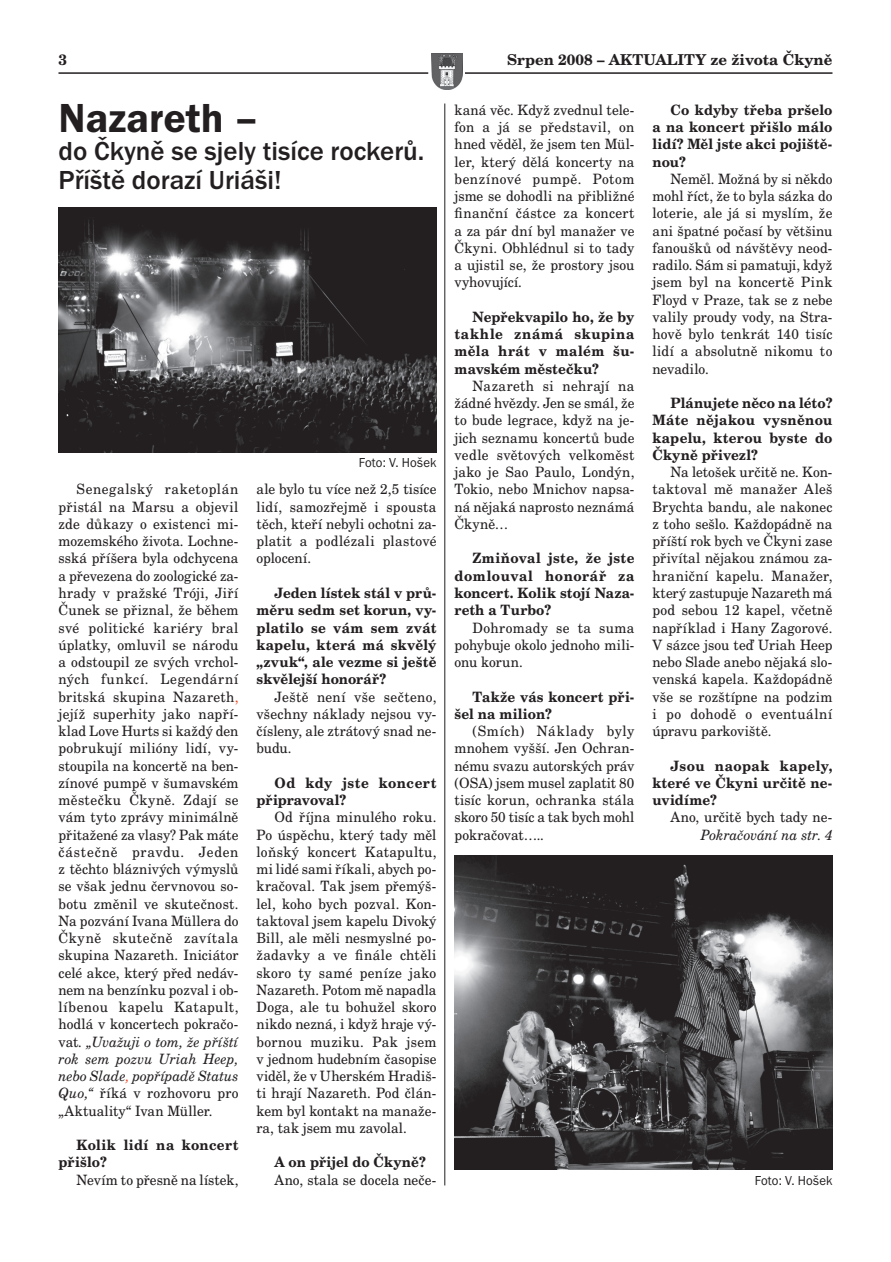
<style>
.page{position:relative;width:891px;height:1262px;background:#fff}
.page>*{position:absolute;margin:0;border:0;box-sizing:border-box;transform-origin:0 0}
.t1{font:42px "Franklin Got Itc TOT Dem";color:#231f20}
.t2{font:500 27px/28.5px "Franklin Got Itc TOT";color:#231f20}
.t3{font:700 15px "Century Schoolbook LOT";color:#231f20}
.t4{font:14.25px/17.2px "Century Schoolbook LOT Rom";letter-spacing:.01em;color:#231f20;text-align:justify;scale:.95 1}
.t5{font:700 14.25px/17.2px "Century Schoolbook LOT";letter-spacing:.015em;color:#231f20;text-align:justify;scale:.95 1}
.t6{font:italic 14.25px/17.2px "Century Schoolbook LOT";color:#231f20;text-align:justify;scale:.95 1}
.t7{font:13.5px "Franklin Got Itc TOT Boo";letter-spacing:.005em;color:#231f20;scale:.95 1}
.s1{color:#f04c27}
.s2{font-family:"Century Schoolbook LOT Rom";font-style:normal}
.s3{font-family:"Century Schoolbook LOT";font-style:italic}
</style>
<div class="page">
<hr style="left:58px;top:72px;width:774px;height:2px;background:#231f20">
<svg style="left:431px;top:53px;width:22px;height:37px"></svg>
<img style="left:432px;top:53px;width:30px;height:36px">
<hr style="left:444px;top:104px;width:1px;height:1081px;background:#231f20">
<img style="left:58px;top:207px;width:378px;height:245px">
<img style="left:454px;top:855px;width:378px;height:314px">
<p class="t3" style="left:58px;top:50px;width:10px">3</p>
<p class="t3" style="left:507px;top:50px;width:327px">Srpen 2008 – AKTUALITY ze života Čkyně</p>
<h1 class="t1" style="left:58px;top:94px;width:202px">Nazareth –</h1>
<h2 class="t2" style="left:58px;top:137px;width:367px">do Čkyně se sjely tisíce rockerů.<br>Příště dorazí Uriáši!</h2>
<p class="t4" style="left:58px;top:481px;width:191px;text-indent:18px">Senegalský raketoplán přistál na Marsu a objevil zde důkazy o existenci mi&shy;mozemského života. Lochne&shy;sská příšera byla odchycena a převezena do zoologické za&shy;hrady v pražské Tróji, Jiří Čunek se přiznal, že během své politické kariéry bral úplatky, omluvil se národu a odstoupil ze svých vrchol&shy;ných funkcí. Legendární britská skupina Nazareth<span class="s1">, </span>jejíž superhity jako napří&shy;klad Love Hurts si každý den pobrukují milióny lidí, vy&shy;stoupila na koncertě na ben&shy;zínové pumpě v šumavském městečku Čkyně. Zdají se vám tyto zprávy minimálně přitažené za vlasy? Pak máte částečně pravdu. Jeden z těchto bláznivých výmyslů se však jednu červnovou so&shy;botu změnil ve skutečnost.<br>Na pozvání Ivana Müllera do Čkyně skutečně zavítala skupina Nazareth. Iniciátor celé akce, který před nedáv&shy;nem na benzínku pozval i ob&shy;líbenou kapelu Katapult, hodlá v koncertech pokračo-</p>
<p class="t6" style="left:59px;top:1033px;width:191px"><span class="s2">vat</span>. „Uvažuji o tom, že příští rok sem pozvu Uriah Heep, nebo Slade<span class="s1">,</span> popřípadě Status</p>
<p class="t4" style="left:59px;top:1085px;width:191px"><span class="s3">Quo,“</span> říká v rozhovoru pro „Aktuality“ Ivan Müller.</p>
<p class="t5" style="left:59px;top:1137px;width:191px;text-indent:18px">Kolik lidí na koncert přišlo?</p>
<p class="t4" style="left:76px;top:1171px;width:172px">Nevím to přesně na lístek,</p>
<p class="t7" style="left:359px;top:455px;width:83px">Foto: V. Hošek</p>
<p class="t4" style="left:257px;top:481px;width:191px">ale bylo tu více než 2,5 tisíce lidí, samozřejmě i spousta těch, kteří nebyli ochotni za&shy;platit a podlézali plastové oplocení.</p>
<p class="t5" style="left:257px;top:585px;width:191px;text-indent:18px">Jeden lístek stál v prů&shy;měru sedm set korun, vy&shy;platilo se vám sem zvát kapelu, která má skvělý „zvuk“, ale vezme si ještě skvělejší honorář?</p>
<p class="t4" style="left:257px;top:688px;width:191px;text-indent:18px">Ještě není vše sečteno, všechny náklady nejsou vy&shy;čísleny, ale ztrátový snad ne&shy;budu.</p>
<p class="t5" style="left:257px;top:774px;width:191px;text-indent:18px">Od kdy jste koncert připravoval?</p>
<p class="t4" style="left:257px;top:809px;width:191px;text-indent:18px">Od října minulého roku.<br>Po úspěchu, který tady měl loňský koncert Katapultu, mi lidé sami říkali, abych po&shy;kračoval. Tak jsem přemýš&shy;lel, koho bych pozval. Kon&shy;taktoval jsem kapelu Divoký Bill, ale měli nesmyslné po&shy;žadavky a ve finále chtěli skoro ty samé peníze jako Nazareth. Potom mě napadla Doga, ale tu bohužel skoro nikdo nezná, i když hraje vý&shy;bornou muziku. Pak jsem v jednom hudebním časopise viděl, že v Uherském Hradiš&shy;ti hrají Nazareth. Pod člán&shy;kem byl kontakt na manaže&shy;ra, tak jsem mu zavolal.</p>
<p class="t5" style="left:275px;top:1154px;width:161px">A on přijel do Čkyně?</p>
<p class="t4" style="left:275px;top:1171px;width:172px">Ano, stala se docela neče-</p>
<p class="t4" style="left:454px;top:101px;width:191px">kaná věc. Když zvednul tele&shy;fon a já se představil, on hned věděl, že jsem ten Mül&shy;ler, který dělá koncerty na benzínové pumpě. Potom jsme se dohodli na přibližné finanční částce za koncert a za pár dní byl manažer ve Čkyni. Obhlédnul si to tady a ujistil se, že prostory jsou vyhovující.</p>
<p class="t5" style="left:454px;top:309px;width:191px;text-indent:18px">Nepřekvapilo ho, že by takhle známá skupina měla hrát v malém šu&shy;mavském městečku?</p>
<p class="t4" style="left:454px;top:377px;width:191px;text-indent:18px">Nazareth si nehrají na žádné hvězdy. Jen se smál, že to bude legrace, když na je&shy;jich seznamu koncertů bude vedle světových velkoměst jako je Sao Paulo, Londýn, Tokio, nebo Mnichov napsa&shy;ná nějaká naprosto neznámá Čkyně…</p>
<p class="t5" style="left:455px;top:550px;width:191px;text-indent:18px">Zmiňoval jste, že jste domlouval honorář za koncert. Kolik stojí Naza&shy;reth a Turbo?</p>
<p class="t4" style="left:454px;top:619px;width:191px;text-indent:18px">Dohromady se ta suma pohybuje okolo jednoho mili&shy;onu korun.</p>
<p class="t5" style="left:454px;top:688px;width:191px;text-indent:18px">Takže vás koncert při&shy;šel na milion?</p>
<p class="t4" style="left:454px;top:722px;width:191px;text-indent:18px">(Smích) Náklady byly mnohem vyšší. Jen Ochran&shy;nému svazu autorských práv (OSA) jsem musel zaplatit 80 tisíc korun, ochranka stála skoro 50 tisíc a tak bych mohl pokračovat…..</p>
<p class="t5" style="left:652px;top:102px;width:191px;text-indent:18px">Co kdyby třeba pršelo a na koncert přišlo málo lidí? Měl jste akci pojiště&shy;nou?</p>
<p class="t4" style="left:652px;top:170px;width:191px;text-indent:18px">Neměl. Možná by si někdo mohl říct, že to byla sázka do loterie, ale já si myslím, že ani špatné počasí by většinu fanoušků od návštěvy neod&shy;radilo. Sám si pamatuji, když jsem byl na koncertě Pink Floyd v Praze, tak se z nebe valily proudy vody, na Stra&shy;hově bylo tenkrát 140 tisíc lidí a absolutně nikomu to nevadilo.</p>
<p class="t5" style="left:653px;top:395px;width:191px;text-indent:18px">Plánujete něco na léto?<br>Máte nějakou vysněnou kapelu, kterou byste do Čkyně přivezl?</p>
<p class="t4" style="left:653px;top:464px;width:191px;text-indent:18px">Na letošek určitě ne. Kon&shy;taktoval mě manažer Aleš Brychta bandu, ale nakonec z toho sešlo. Každopádně na příští rok bych ve Čkyni zase přivítal nějakou známou za&shy;hraniční kapelu. Manažer, který zastupuje Nazareth má pod sebou 12 kapel, včetně například i Hany Zagorové.<br>V sázce jsou teď Uriah Heep nebo Slade anebo nějaká slo&shy;venská kapela. Každopádně vše se rozštípne na podzim i po dohodě o eventuální úpravu parkoviště.</p>
<p class="t5" style="left:653px;top:757px;width:191px;text-indent:18px">Jsou naopak kapely, které ve Čkyni určitě ne&shy;uvidíme?</p>
<p class="t4" style="left:671px;top:809px;width:172px">Ano, určitě bych tady ne-</p>
<p class="t6" style="left:701px;top:826px;width:141px">Pokračování na str. 4</p>
<p class="t7" style="left:755px;top:1173px;width:83px">Foto: V. Hošek</p>
</div>
